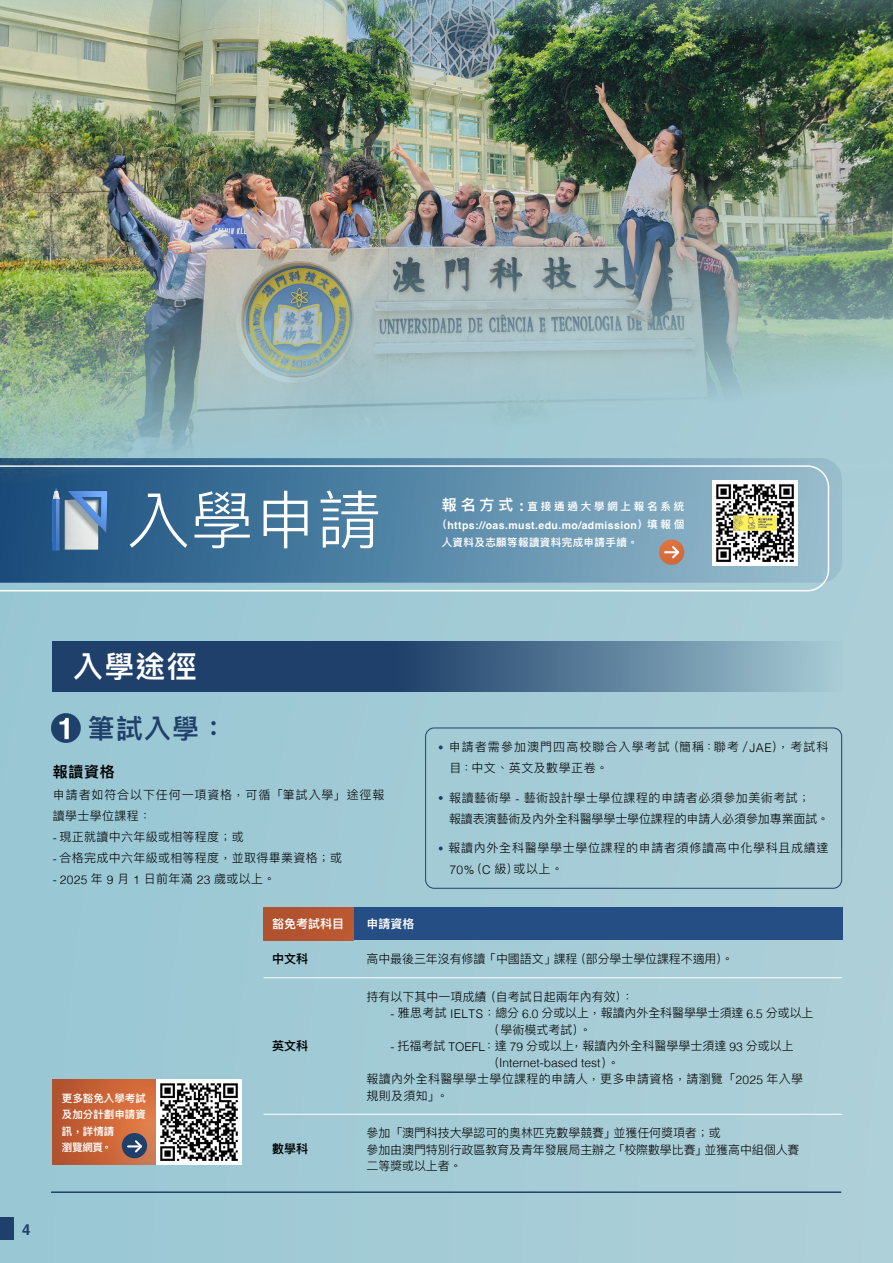
<style>
.page{position:relative;width:893px;height:1263px;background:#a3cbd6}
.page>*{position:absolute;margin:0;border:0;box-sizing:border-box;transform-origin:0 0}
.t1{font:300 63.45px "Ping Fang TC";color:#fff}
.t2{font:600 30px "Ping Fang HK";color:#fff}
.t3{font:600 27px "Ping Fang HK";color:#1f406a}
.t4{font:600 15px "Ping Fang HK";color:#000}
.t5{font:700 15px "Helvetica";color:#1f406a}
.t6{font:300 12px/16.5px "Ping Fang HK";letter-spacing:-.01em;color:#000}
.t7{font:300 12px/16.5px "Ping Fang HK";letter-spacing:.025em;color:#000}
.t8{font:300 12px "Ping Fang HK";color:#000}
.t9{font:300 12px/21px "Ping Fang HK";letter-spacing:.09em;color:#000}
.t10{font:300 12px/21px "Ping Fang HK";letter-spacing:.055em;color:#000}
.t11{font:300 12px/21px "Ping Fang HK";letter-spacing:.075em;color:#000}
.t12{font:300 12px "Helvetica";color:#000}
.t13{font:600 12px "Ping Fang HK";color:#fff}
.t14{font:600 12px "Ping Fang HK";color:#000}
.t15{font:700 10.5px "Helvetica";letter-spacing:.04em;color:#fff}
.t16{font:600 10.5px/16.5px "Ping Fang HK";color:#fff}
.t17{font:600 10.5px "Ping Fang HK";letter-spacing:.04em;color:#fff}
.t18{font:600 10.5px "Ping Fang HK";letter-spacing:.265em;color:#fff}
.s1{font-size:15px}
.s2{font-family:"Helvetica";font-weight:700;font-size:15px}
.s3{font-family:"Ping Fang HK";font-weight:600}
.s4{font-family:"Helvetica"}
.s5{font-family:"Ping Fang HK"}
</style>
<div class="page">
<svg style="left:52px;top:641px;width:752px;height:50px;background:#406284"></svg>
<div style="left:264px;top:907px;width:90px;height:33px;background:#b55430"></div>
<div style="left:354px;top:907px;width:488px;height:33px;background:#254e85"></div>
<hr style="left:264px;top:977px;width:90px;height:1px;background:#fff">
<hr style="left:354px;top:977px;width:488px;height:1px;background:#fff">
<hr style="left:264px;top:1114px;width:90px;height:1px;background:#fff">
<hr style="left:354px;top:1114px;width:488px;height:1px;background:#fff">
<div style="left:51px;top:713px;width:30px;height:30px;background:#1f406a;border-radius:50%"></div>
<svg style="left:59px;top:718px;width:10px;height:21px"></svg>
<svg style="left:53px;top:1080px;width:103px;height:85px;background:#c86438"></svg>
<div style="left:122px;top:1133px;width:25px;height:25px;background:#1f406a;border-radius:50%"></div>
<svg style="left:128px;top:1140px;width:14px;height:13px"></svg>
<img style="left:156px;top:1080px;width:85px;height:85px">
<hr style="left:51px;top:1191px;width:790px;height:2px;background:#1f406a">
<svg style="left:0;top:504px;width:830px;height:88px;background:#668fa9"></svg>
<img style="left:0;top:0;width:893px;height:504px">
<svg style="left:439px;top:745px;width:4px;height:4px"></svg>
<svg style="left:439px;top:796px;width:4px;height:4px"></svg>
<svg style="left:439px;top:846px;width:4px;height:4px"></svg>
<div style="left:425px;top:728px;width:417px;height:161px;border:1px solid #1f406a;border-radius:9px"></div>
<div style="left:0;top:1218px;width:14px;height:22px;background:#1f406a"></div>
<h1 class="t1" style="left:127px;top:481px;width:255px">入學申請</h1>
<p class="t18" style="left:442px;top:500px;width:244px"><span class="s1">報名方式</span><span class="s2">:</span>直接通過大學網上報名系統</p>
<p class="t15" style="left:436px;top:519px;width:249px"><span class="s3">（</span>https://oas.must.edu.mo/admission<span class="s3">）填報個</span></p>
<p class="t17" style="left:442px;top:536px;width:198px">人資料及志願等報讀資料完成申請手續。</p>
<p class="t5" style="left:22px;top:1221px;width:10px">4</p>
<h2 class="t2" style="left:73px;top:647px;width:125px">入學途徑</h2>
<h3 class="t3" style="left:88px;top:711px;width:141px">筆試入學：</h3>
<p class="t4" style="left:53px;top:762px;width:63px">報讀資格</p>
<p class="t11" style="left:53px;top:784px;width:333px">申請者如符合以下任何一項資格，可循「筆試入學」途徑報讀學士學位課程：</p>
<p class="t7" style="left:53px;top:828px;width:192px"><span class="s4">-</span> 現正就讀中六年級或相等程度；或</p>
<p class="t7" style="left:53px;top:849px;width:291px"><span class="s4">-</span> 合格完成中六年級或相等程度，並取得畢業資格；或</p>
<p class="t7" style="left:53px;top:870px;width:224px"><span class="s4">- 2025</span> 年 <span class="s4">9</span> 月 <span class="s4">1</span> 日前年滿 <span class="s4">23</span> 歲或以上。</p>
<p class="t9" style="left:449px;top:736px;width:381px">申請者需參加澳門四高校聯合入學考試（簡稱：聯考／<span class="s4">JAE</span>），考試科目：中文、英文及數學正卷。</p>
<p class="t6" style="left:449px;top:787px;width:382px;line-height:21px">報讀藝術學 <span class="s4">-</span> 藝術設計學士學位課程的申請者必須參加美術考試；<br>報讀表演藝術及內外全科醫學學士學位課程的申請人必須參加專業面試。</p>
<p class="t10" style="left:449px;top:837px;width:381px">報讀內外全科醫學學士學位課程的申請者須修讀高中化學科且成績達<br><span class="s4">70%</span>（<span class="s4">C</span> 級）或以上。</p>
<p class="t16" style="left:62px;top:1089px;width:85px">更多豁免入學考試及加分計劃申請資訊，詳情請<br>瀏覽網頁。</p>
<p class="t13" style="left:272px;top:916px;width:73px">豁免考試科目</p>
<p class="t13" style="left:367px;top:916px;width:49px">申請資格</p>
<p class="t14" style="left:272px;top:951px;width:37px">中文科</p>
<p class="t6" style="left:367px;top:951px;width:369px">高中最後三年沒有修讀「中國語文」課程（部分學士學位課程不適用）。</p>
<p class="t14" style="left:272px;top:1038px;width:37px">英文科</p>
<p class="t14" style="left:272px;top:1141px;width:37px">數學科</p>
<p class="t8" style="left:367px;top:989px;width:268px">持有以下其中一項成績（自考試日起兩年內有效）：</p>
<p class="t6" style="left:487px;top:1005px;width:328px;text-indent:-97px"><span class="s4">-</span> 雅思考試 <span class="s4">IELTS</span>：總分 <span class="s4">6.0</span> 分或以上，報讀內外全科醫學學士須達 <span class="s4">6.5</span> 分或以上（學術模式考試）。</p>
<p class="t8" style="left:390px;top:1039px;width:405px"><span class="s4">-</span> 托福考試 <span class="s4">TOEFL</span>：達 <span class="s4">79</span> 分或以上，報讀內外全科醫學學士須達 <span class="s4">93</span> 分或以上</p>
<p class="t12" style="left:487px;top:1053px;width:134px"><span class="s5">（</span>Internet-based test<span class="s5">）。</span></p>
<p class="t7" style="left:367px;top:1071px;width:438px">報讀內外全科醫學學士學位課程的申請人，更多申請資格，請瀏覽「<span class="s4">2025</span> 年入學規則及須知」。</p>
<p class="t6" style="left:367px;top:1125px;width:434px">參加「澳門科技大學認可的奧林匹克數學競賽」並獲任何獎項者；或<br>參加由澳門特別行政區教育及青年發展局主辦之「校際數學比賽」並獲高中組個人賽二等獎或以上者。</p>
</div>
